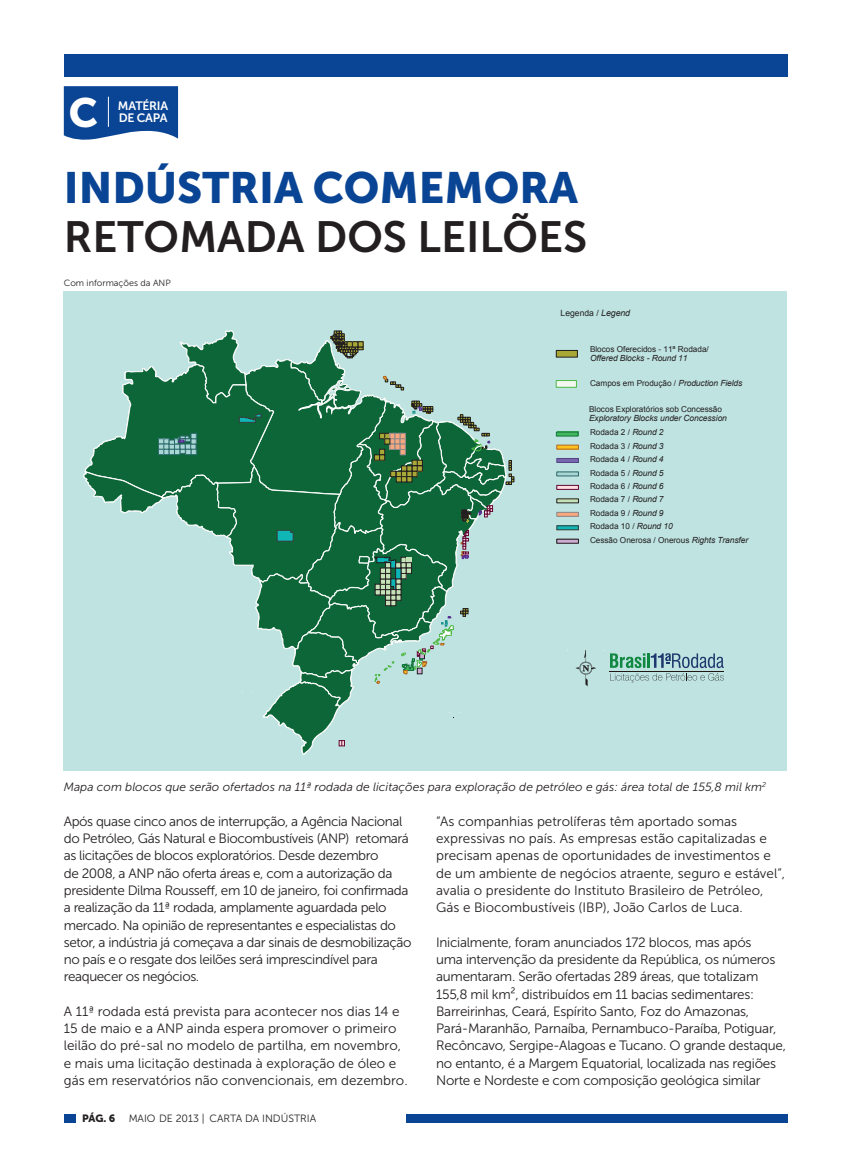
<style>
.page{position:relative;width:851px;height:1149px;background:#fff}
.page>*{position:absolute;margin:0;border:0;box-sizing:border-box;transform-origin:0 0}
.texto{font:43.5px "Museo Sans 700";color:#231f20}
.texto-2{font:43.5px "Museo Sans 900";color:#094594}
.titulo_16{font:40.65px "Museo Sans 900";color:#fff}
.titulo_16-2{font:27.9px "Museo Sans 900";color:#fff}
.texto-3{font:13.5px/17.2px "Museo Sans 300";letter-spacing:-.02em;color:#231f20}
.texto-4{font:13.5px/17.2px "Museo Sans 300";color:#231f20}
.t1{font:12.15px "Museo Sans 700";letter-spacing:-.02em;color:#fff}
.Legenda{font:italic 12px "Museo Sans 300";color:#231f20}
.t2{font:10.5px "Museo Sans 300";color:#231f20}
.t3{font:10.5px "Museo Sans 900";color:#231f20}
.Crédito{font:9px "Museo Sans 300";color:#231f20}
.t4{font:8.55px "Arial";color:#231f20}
.t5{font:italic 8.4px "Arial";letter-spacing:-.015em;color:#231f20}
.t6{font:8.25px/13.5px "Arial";color:#231f20;text-align:justify}
.s1{font-style:italic;font-size:8.85px}
.s2{font-style:italic;font-size:8.4px}
</style>
<div class="page">
<svg style="left:64px;top:86px;width:114px;height:54px;background:#1f569d"></svg>
<hr style="left:108px;top:97px;width:1px;height:30px;background:#fff">
<div style="left:64px;top:291px;width:722px;height:479px;background:#bee3e1"></div>
<svg style="left:575px;top:650px;width:21px;height:36px"></svg>
<svg style="left:610px;top:653px;width:113px;height:29px"></svg>
<hr style="left:609px;top:670px;width:114px;height:1px;background:#1d1814">
<hr style="left:556px;top:431px;width:22px;height:4px;background:#43b75b">
<div style="left:556px;top:431px;width:22px;height:5px;border:1px solid #0e753c"></div>
<hr style="left:556px;top:445px;width:22px;height:4px;background:#fdc01d">
<div style="left:556px;top:444px;width:22px;height:5px;border:1px solid #af6928"></div>
<hr style="left:556px;top:458px;width:22px;height:4px;background:#7667ae">
<div style="left:556px;top:458px;width:22px;height:5px;border:1px solid #544684"></div>
<hr style="left:556px;top:472px;width:22px;height:4px;background:#aad6d5">
<div style="left:556px;top:471px;width:22px;height:5px;border:1px solid #2a6969"></div>
<div style="left:556px;top:485px;width:22px;height:4px;border:1px solid #620734"></div>
<svg style="left:556px;top:498px;width:22px;height:4px"></svg>
<hr style="left:556px;top:512px;width:22px;height:4px;background:#f8a87e">
<div style="left:556px;top:511px;width:22px;height:5px;border:1px solid #86888b"></div>
<hr style="left:556px;top:525px;width:22px;height:4px;background:#10b6b5">
<div style="left:556px;top:525px;width:22px;height:5px;border:1px solid #373f3b"></div>
<hr style="left:556px;top:539px;width:22px;height:4px;background:#cbadd2">
<div style="left:556px;top:538px;width:22px;height:5px;border:1px solid #231f20"></div>
<div style="left:556px;top:380px;width:20px;height:7px;background:#f2f8ef"></div>
<div style="left:556px;top:380px;width:20px;height:7px;border:1px solid #4fb848"></div>
<div style="left:556px;top:350px;width:21px;height:7px;background:#a7a836"></div>
<div style="left:556px;top:350px;width:21px;height:7px;border:1px solid #231f20"></div>
<svg style="left:83px;top:330px;width:431px;height:425px"></svg>
<div style="left:64px;top:54px;width:723px;height:22px;background:#094594"></div>
<div style="left:64px;top:1113px;width:11px;height:8px;background:#094594"></div>
<div style="left:406px;top:1113px;width:381px;height:8px;background:#094594"></div>
<p class="titulo_16" style="left:69px;top:90px;width:31px">C</p>
<p class="titulo_16-2" style="left:100px;top:96px;width:72px">CAPA</p>
<p class="t1" style="left:118px;top:99px;width:52px">MATÉRIA</p>
<p class="t1" style="left:119px;top:111px;width:50px">DE CAPA</p>
<p class="texto-2" style="left:64px;top:163px;width:515px">INDÚSTRIA COMEMORA</p>
<p class="texto" style="left:64px;top:213px;width:525px">RETOMADA DOS LEILÕES</p>
<p class="Crédito" style="left:64px;top:278px;width:108px">Com informações da ANP</p>
<p class="t4" style="left:560px;top:307px;width:71px">Legenda / <span class="s1">Legend</span></p>
<p class="t6" style="left:590px;top:342px;width:120px">Blocos Oferecidos - 11ª Rodada/</p>
<p class="t5" style="left:590px;top:352px;width:99px">Offered Blocks - Round 11</p>
<p class="t6" style="left:590px;top:376px;width:154px">Campos em Produção / <span class="s2">Production Fields</span></p>
<p class="t6" style="left:589px;top:402px;width:134px">Blocos Exploratórios sob Concessão</p>
<p class="t5" style="left:589px;top:413px;width:139px">Exploratory Blocks under Concession</p>
<p class="t6" style="left:590px;top:425px;width:75px">Rodada 2 / <span class="s2">Round 2<br></span>Rodada 3 / <span class="s2">Round 3<br></span>Rodada 4 / <span class="s2">Round 4<br></span>Rodada 5 / <span class="s2">Round 5<br></span>Rodada 6 / <span class="s2">Round 6<br></span>Rodada 7 / <span class="s2">Round 7<br></span>Rodada 9 / <span class="s2">Round 9</span></p>
<p class="t6" style="left:590px;top:533px;width:160px">Cessão Onerosa / Onerous <span class="s2">Rights Transfer</span></p>
<p class="t6" style="left:590px;top:519px;width:84px">Rodada 10 / <span class="s2">Round 10</span></p>
<p class="Legenda" style="left:64px;top:780px;width:703px">Mapa com blocos que serão ofertados na 11ª rodada de licitações para exploração de petróleo e gás: área total de 155,8 mil km<sup>2</sup></p>
<p class="texto-3" style="left:64px;top:812px;width:349px">Após quase cinco anos de interrupção, a Agência Nacional do Petróleo, Gás Natural e Biocombustíveis (ANP) retomará as licitações de blocos exploratórios. Desde dezembro<br>de 2008, a ANP não oferta áreas e, com a autorização da presidente Dilma Rousseff, em 10 de janeiro, foi confirmada a realização da 11ª rodada, amplamente aguardada pelo mercado. Na opinião de representantes e especialistas do setor, a indústria já começava a dar sinais de desmobilização no país e o resgate dos leilões será imprescindível para reaquecer os negócios.</p>
<p class="texto-4" style="left:64px;top:1002px;width:345px">A 11ª rodada está prevista para acontecer nos dias 14 e 15 de maio e a ANP ainda espera promover o primeiro leilão do pré-sal no modelo de partilha, em novembro, e mais uma licitação destinada à exploração de óleo e gás em reservatórios não convencionais, em dezembro.</p>
<p class="t3" style="left:82px;top:1111px;width:35px">PÁG. 6</p>
<p class="t2" style="left:129px;top:1112px;width:189px">MAIO DE 2013 | CARTA DA INDÚSTRIA</p>
<p class="texto-4" style="left:436px;top:812px;width:350px">“As companhias petrolíferas têm aportado somas expressivas no país. As empresas estão capitalizadas e precisam apenas de oportunidades de investimentos e de um ambiente de negócios atraente, seguro e estável”, avalia o presidente do Instituto Brasileiro de Petróleo, Gás e Biocombustíveis (IBP), João Carlos de Luca.</p>
<p class="texto-3" style="left:436px;top:933px;width:351px">Inicialmente, foram anunciados 172 blocos, mas após<br>uma intervenção da presidente da República, os números aumentaram. Serão ofertadas 289 áreas, que totalizam 155,8 mil km², distribuídos em 11 bacias sedimentares:<br>Barreirinhas, Ceará, Espírito Santo, Foz do Amazonas, Pará-Maranhão, Parnaíba, Pernambuco-Paraíba, Potiguar, Recôncavo, Sergipe-Alagoas e Tucano. O grande destaque, no entanto, é a Margem Equatorial, localizada nas regiões Norte e Nordeste e com composição geológica similar</p>
</div>
